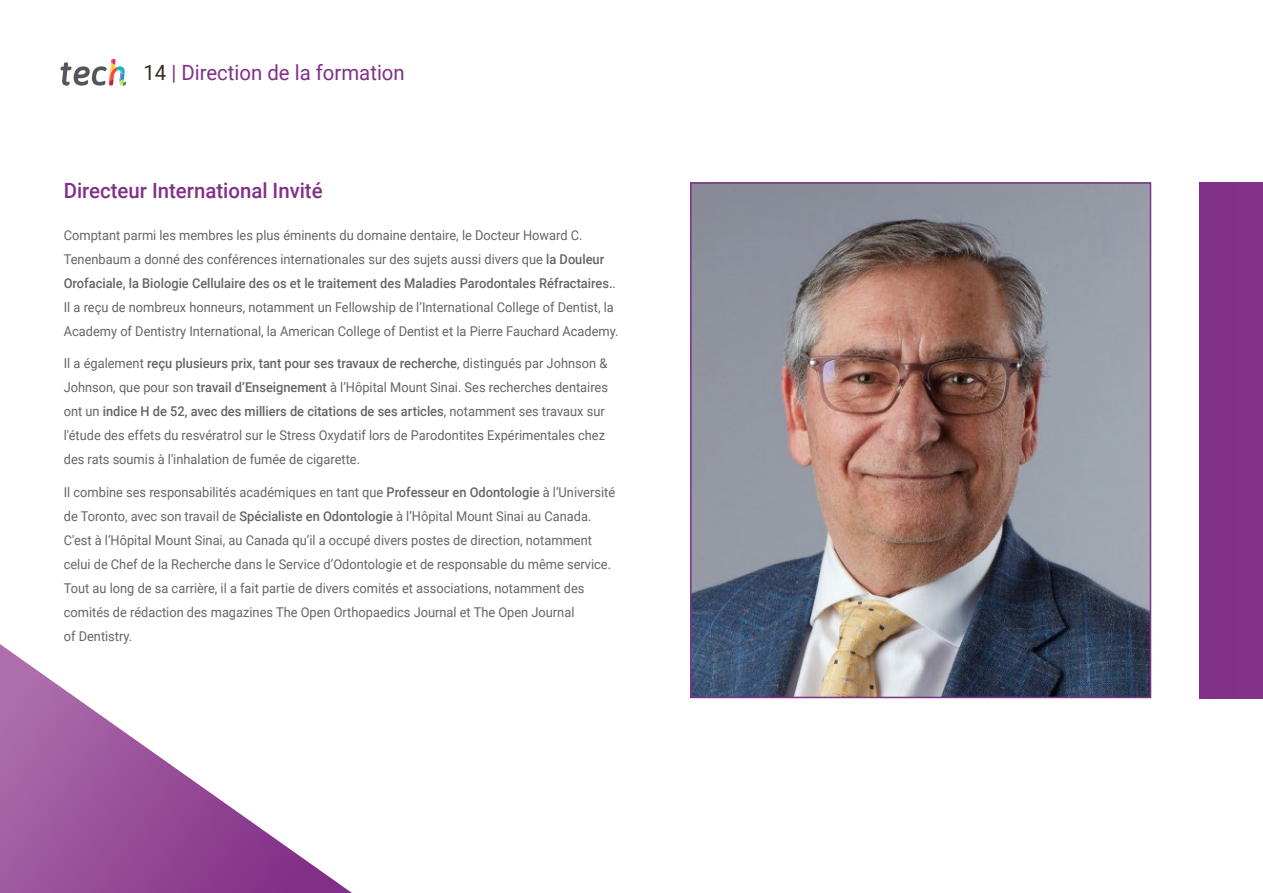
<style>
.page{position:relative;width:1263px;height:893px;background:#fff}
.page>*{position:absolute;margin:0;border:0;box-sizing:border-box;transform-origin:0 0}
.t1{font:500 21px "Roboto";color:#813089}
.t2{font:21px "Roboto";color:#813089}
.t3{font:13.5px/24px "Roboto";color:#656565;scale:.95 1}
.s1{color:#312e20}
.s2{font-weight:500}
</style>
<div class="page">
<img style="left:693px;top:185px;width:455px;height:510px">
<div style="left:690px;top:182px;width:461px;height:516px;border:2px solid #813088"></div>
<svg style="left:0;top:644px;width:352px;height:249px"></svg>
<svg style="left:61px;top:59px;width:65px;height:27px"></svg>
<div style="left:1199px;top:182px;width:64px;height:516px;background:#813188"></div>
<h1 class="t2" style="left:144px;top:57px;width:263px"><span class="s1">14</span> | Direction de la formation</h1>
<h1 class="t1" style="left:64px;top:176px;width:260px">Directeur International Invité</h1>
<p class="t3" style="left:64px;top:222px;width:585px">Comptant parmi les membres les plus éminents du domaine dentaire, le Docteur Howard C.<br>Tenenbaum a donné des conférences internationales sur des sujets aussi divers que <span class="s2">la Douleur Orofaciale, la Biologie Cellulaire des os et le traitement des Maladies Parodontales Réfractaires.</span>.<br>Il a reçu de nombreux honneurs, notamment un Fellowship de l’International College of Dentist, la Academy of Dentistry International, la American College of Dentist et la Pierre Fauchard Academy.</p>
<p class="t3" style="left:64px;top:351px;width:574px">Il a également <span class="s2">reçu plusieurs prix, tant pour ses travaux de recherche</span>, distingués par Johnson &amp; Johnson, que pour son <span class="s2">travail d’Enseignement</span> à l’Hôpital Mount Sinai. Ses recherches dentaires ont un <span class="s2">indice H de 52, avec des milliers de citations de ses articles</span>, notamment ses travaux sur l'étude des effets du resvératrol sur le Stress Oxydatif lors de Parodontites Expérimentales chez des rats soumis à l'inhalation de fumée de cigarette.</p>
<p class="t3" style="left:64px;top:479px;width:582px">Il combine ses responsabilités académiques en tant que <span class="s2">Professeur en Odontologie</span> à l’Université de Toronto, avec son travail de <span class="s2">Spécialiste en Odontologie</span> à l’Hôpital Mount Sinai au Canada.<br>C'est à l’Hôpital Mount Sinai, au Canada qu’il a occupé divers postes de direction, notamment celui de Chef de la Recherche dans le Service d’Odontologie et de responsable du même service.<br>Tout au long de sa carrière, il a fait partie de divers comités et associations, notamment des comités de rédaction des magazines The Open Orthopaedics Journal et The Open Journal<br>of Dentistry.</p>
</div>
